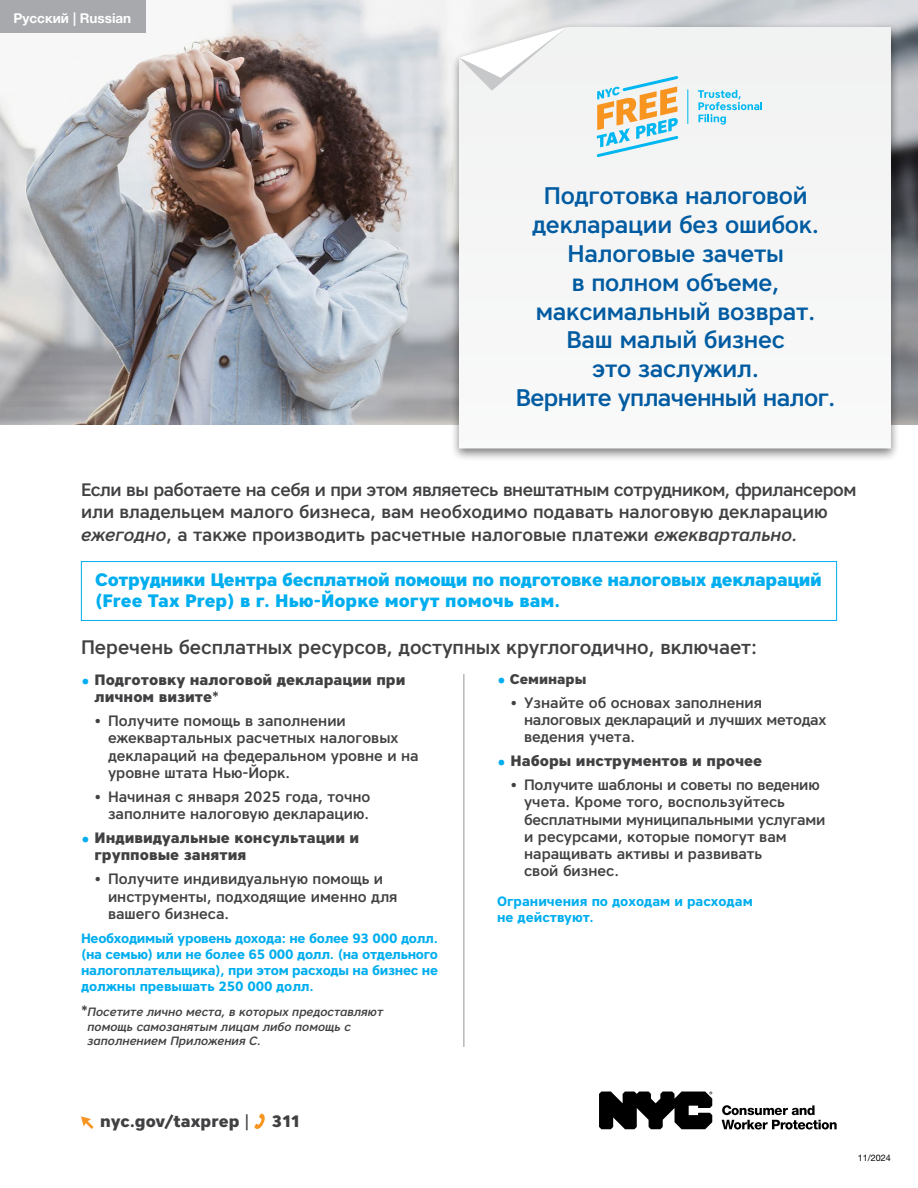
<style>
.page{position:relative;width:918px;height:1188px;background:#fff}
.page>*{position:absolute;margin:0;border:0;box-sizing:border-box;transform-origin:0 0}
.t1{font:500 24px/28.8px "Core Sans A55";letter-spacing:-.01em;color:#005ba1;text-align:center}
.t2{font:500 19.5px "Core Sans A55";letter-spacing:-.005em;color:#414042}
.t3{font:500 18px/22.5px "Core Sans A55";letter-spacing:-.005em;color:#414042}
.Body{font:800 18px/21px "Core Sans A75";letter-spacing:-.02em;color:#00aeef}
.t4{font:800 16.5px "Core Sans A75";letter-spacing:.005em;color:#414042}
.t5{font:500 15px/17.2px "Core Sans A55";color:#414042}
.t6{font:800 15px/17.2px "Core Sans A75";color:#414042}
.t7{font:800 13.95px "Core Sans A75";color:#414042}
.Body-2{font:700 13.5px/16.2px "Core Sans A65";letter-spacing:-.01em;color:#00aeef}
.language_tag{font:700 13.5px "Helvetica Neue LT Pro";color:#fff}
.Body-3{font:italic 500 12px/14.4px "Core Sans A55";color:#414042}
.t8{font:9px "Helvetica Neue LT Std";color:#000}
.s1{font-family:"Helvetica Neue"}
.s2{font-style:italic}
.s3{font-size:19.5px;color:#00aeef}
.s4{font-family:"Core Sans A75";font-weight:800}
.s5{font-family:"Core Sans A55";font-weight:500}
</style>
<div class="page">
<img style="left:0;top:0;width:918px;height:424px">
<div style="left:450px;top:22px;width:450px;height:440px;background:#000;opacity:.5"></div>
<div style="left:459px;top:27px;width:432px;height:421px;background:#f5f6f6"></div>
<svg style="left:459px;top:27px;width:108px;height:64px"></svg>
<hr style="left:687px;top:89px;width:1px;height:35px;background:#00b9f1">
<svg style="left:698px;top:90px;width:64px;height:35px"></svg>
<svg style="left:597px;top:76px;width:81px;height:81px"></svg>
<div style="left:0;top:0;width:146px;height:32px;background:#a7a9ac"></div>
<svg style="left:722px;top:1105px;width:115px;height:25px"></svg>
<svg style="left:599px;top:1092px;width:113px;height:37px"></svg>
<div style="left:81px;top:561px;width:756px;height:60px;border:1px solid #00aeef"></div>
<svg style="left:81px;top:1116px;width:13px;height:13px"></svg>
<svg style="left:254px;top:1114px;width:11px;height:15px"></svg>
<hr style="left:464px;top:674px;width:1px;height:373px;background:#939598">
<p class="language_tag" style="left:14px;top:10px;width:119px"><span class="s1">Русский</span> | Russian</p>
<p class="t1" style="left:516px;top:181px;width:321px">Подготовка налоговой декларации без ошибок.<br>Налоговые зачеты<br>в полном объеме, максимальный возврат.<br>Ваш малый бизнес<br>это заслужил.<br>Верните уплаченный налог.</p>
<p class="t3" style="left:81px;top:478px;width:777px">Если вы работаете на себя и при этом являетесь внештатным сотрудником, фрилансером или владельцем малого бизнеса, вам необходимо подавать налоговую декларацию <span class="s2">ежегодно</span>, а также производить расчетные налоговые платежи <span class="s2">ежеквартально.</span></p>
<p class="Body" style="left:95px;top:569px;width:728px">Сотрудники Центра бесплатной помощи по подготовке налоговых деклараций (Free Tax Prep) в г. Нью-Йорке могут помочь вам.</p>
<p class="t2" style="left:81px;top:634px;width:678px">Перечень бесплатных ресурсов, доступных круглогодично, включает:</p>
<p class="t6" style="left:94px;top:671px;width:313px;text-indent:-14px"><span class="s3">•</span> Подготовку налоговой декларации при личном визите<sup>*</sup></p>
<p class="t5" style="left:108px;top:712px;width:312px;text-indent:-14px"><span class="s4">•</span> Получите помощь в заполнении ежеквартальных расчетных налоговых деклараций на федеральном уровне и на уровне штата Нью-Йорк.</p>
<p class="t5" style="left:94px;top:788px;width:277px;text-align:right"><span class="s4">•</span> Начиная с января 2025 года, точно заполните налоговую декларацию.</p>
<p class="t6" style="left:94px;top:829px;width:266px;text-indent:-14px"><span class="s3">•</span> Индивидуальные консультации и групповые занятия</p>
<p class="t5" style="left:108px;top:870px;width:291px;text-indent:-14px"><span class="s4">•</span> Получите индивидуальную помощь и инструменты, подходящие именно для вашего бизнеса.</p>
<p class="t7" style="left:497px;top:670px;width:91px"><span class="s3">•</span> Семинары</p>
<p class="t5" style="left:524px;top:693px;width:304px;text-indent:-14px"><span class="s4">•</span> Узнайте об основах заполнения налоговых деклараций и лучших методах ведения учета.</p>
<p class="t6" style="left:497px;top:752px;width:267px"><span class="s3">•</span> Наборы инструментов и прочее</p>
<p class="t5" style="left:524px;top:776px;width:303px;text-indent:-14px"><span class="s4">•</span> Получите шаблоны и советы по ведению учета. Кроме того, воспользуйтесь бесплатными муниципальными услугами и ресурсами, которые помогут вам наращивать активы и развивать<br>свой бизнес.</p>
<p class="Body-2" style="left:497px;top:893px;width:257px">Ограничения по доходам и расходам не действуют.</p>
<p class="Body-2" style="left:81px;top:930px;width:359px;text-align:justify">Необходимый уровень дохода: не более 93 000 долл. (на семью) или не более 65 000 долл. (на отдельного налогоплательщика), при этом расходы на бизнес не должны превышать 250 000 долл.</p>
<p class="Body-3" style="left:88px;top:1005px;width:297px;text-indent:-7px">*Посетите лично места, в которых предоставляют помощь самозанятым лицам либо помощь с заполнением Приложения С.</p>
<p class="t4" style="left:100px;top:1111px;width:151px">nyc.gov/taxprep <span class="s5">|</span></p>
<p class="t4" style="left:272px;top:1111px;width:31px">311</p>
<p class="t8" style="left:858px;top:1152px;width:35px">11/2024</p>
</div>
